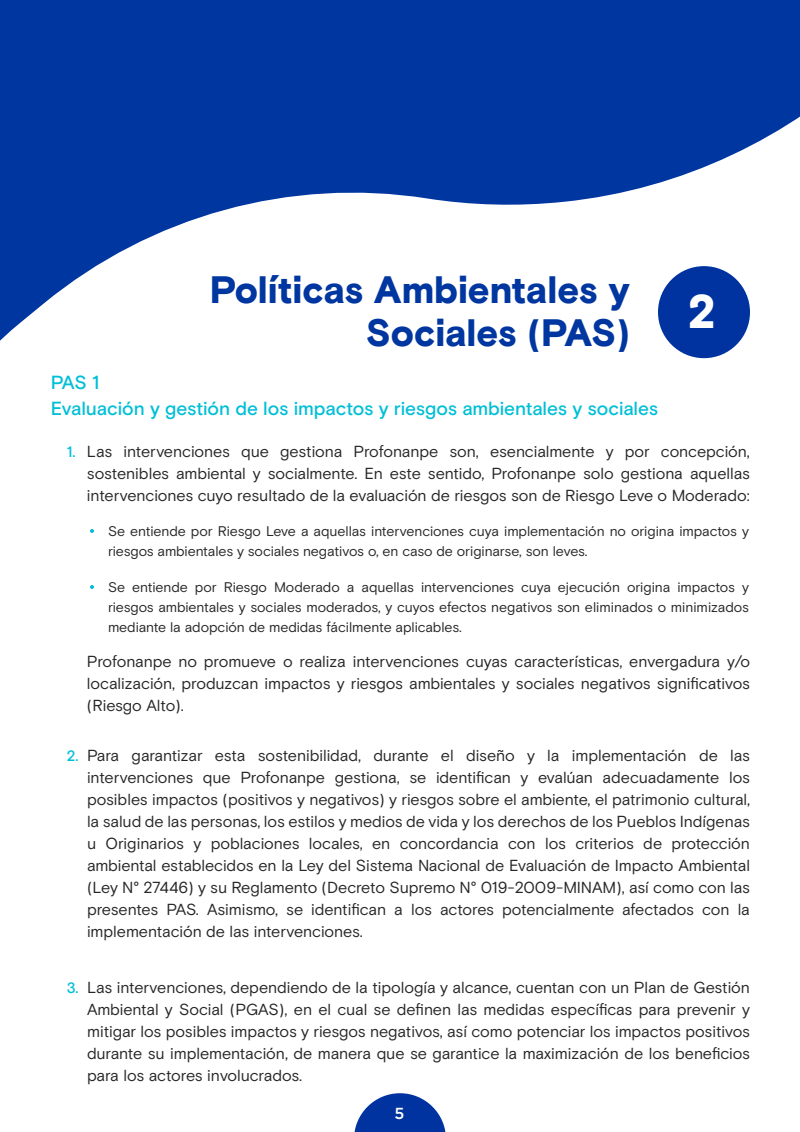
<style>
.page{position:relative;width:800px;height:1132px;background:#fff}
.page>*{position:absolute;margin:0;border:0;box-sizing:border-box;transform-origin:0 0}
.t1{font:900 38px/43px "Basis Grotesque Pro";letter-spacing:-.005em;color:#0036a0}
.t2{font:500 19px/26px "Basis Grotesque Pro";letter-spacing:-.01em;color:#00bfd7}
.t3{font:16px/22px "Basis Grotesque Pro";letter-spacing:-.005em;color:#262626;text-align:justify}
.t4{font:500 16px "Gotham";color:#fff}
.t5{font:500 15px "Basis Grotesque Pro";color:#00bfd7}
.t6{font:14px/20px "Basis Grotesque Pro";letter-spacing:-.005em;color:#262626}
</style>
<div class="page">
<svg style="left:0;top:0;width:800px;height:359px;fill:#0036a0"></svg>
<svg style="left:354px;top:1093px;width:92px;height:39px"></svg>
<div style="left:658px;top:266px;width:92px;height:92px;background:#0133a0;border-radius:50%"></div>
<svg style="left:90px;top:529px;width:4px;height:4px"></svg>
<svg style="left:90px;top:585px;width:4px;height:4px"></svg>
<h1 class="t1" style="left:366px;top:270px;width:351px;text-indent:-156px">Políticas Ambientales y<br>Sociales (PAS) <sup>2</sup></h1>
<p class="t2" style="left:51px;top:369px;width:609px">PAS 1<br>Evaluación y gestión de los impactos y riesgos ambientales y sociales</p>
<p class="t5" style="left:67px;top:443px;width:10px">1.</p>
<p class="t3" style="left:87px;top:440px;width:665px">Las intervenciones que gestiona Profonanpe son, esencialmente y por concepción, sostenibles ambiental y socialmente. En este sentido, Profonanpe solo gestiona aquellas intervenciones cuyo resultado de la evaluación de riesgos son de Riesgo Leve o Moderado:</p>
<p class="t6" style="left:108px;top:521px;width:643px">Se entiende por Riesgo Leve a aquellas intervenciones cuya implementación no origina impactos y riesgos ambientales y sociales negativos o, en caso de originarse, son leves.</p>
<p class="t6" style="left:108px;top:577px;width:643px;text-align:justify">Se entiende por Riesgo Moderado a aquellas intervenciones cuya ejecución origina impactos y riesgos ambientales y sociales moderados, y cuyos efectos negativos son eliminados o minimizados mediante la adopción de medidas fácilmente aplicables.</p>
<p class="t3" style="left:87px;top:650px;width:665px">Profonanpe no promueve o realiza intervenciones cuyas características, envergadura y/o localización, produzcan impactos y riesgos ambientales y sociales negativos significativos (Riesgo Alto).</p>
<p class="t5" style="left:67px;top:747px;width:13px">2.</p>
<p class="t3" style="left:87px;top:744px;width:665px">Para garantizar esta sostenibilidad, durante el diseño y la implementación de las intervenciones que Profonanpe gestiona, se identifican y evalúan adecuadamente los posibles impactos (positivos y negativos) y riesgos sobre el ambiente, el patrimonio cultural, la salud de las personas, los estilos y medios de vida y los derechos de los Pueblos Indígenas u Originarios y poblaciones locales, en concordancia con los criterios de protección ambiental establecidos en la Ley del Sistema Nacional de Evaluación de Impacto Ambiental (Ley N° 27446) y su Reglamento (Decreto Supremo N° 019-2009-MINAM), así como con las presentes PAS. Asimismo, se identifican a los actores potencialmente afectados con la implementación de las intervenciones.</p>
<p class="t5" style="left:67px;top:979px;width:13px">3.</p>
<p class="t3" style="left:87px;top:976px;width:665px">Las intervenciones, dependiendo de la tipología y alcance, cuentan con un Plan de Gestión Ambiental y Social (PGAS), en el cual se definen las medidas específicas para prevenir y mitigar los posibles impactos y riesgos negativos, así como potenciar los impactos positivos durante su implementación, de manera que se garantice la maximización de los beneficios para los actores involucrados.</p>
<p class="t4" style="left:394px;top:1102px;width:11px">5</p>
</div>
